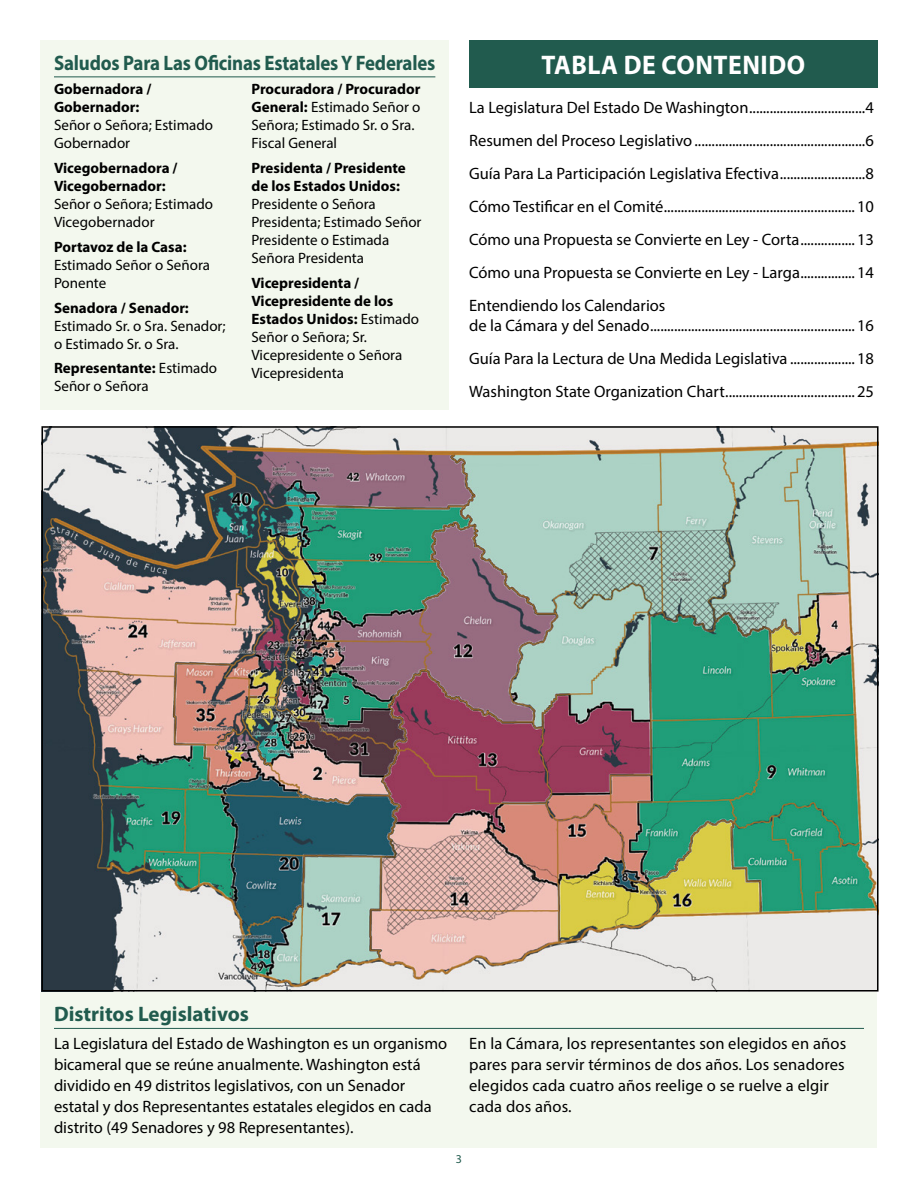
<style>
.page{position:relative;width:918px;height:1188px;background:#fff}
.page>*{position:absolute;margin:0;border:0;box-sizing:border-box;transform-origin:0 0}
.t1{font:700 27px "Myriad Pro";letter-spacing:.02em;color:#fff;scale:.95 1}
.t2{font:700 21px "Myriad Pro";letter-spacing:-.01em;color:#215b4e;scale:.9 1}
.t3{font:700 21px "Myriad Pro";letter-spacing:-.01em;color:#215b4e}
.t4{font:16.5px/33px "Myriad Pro";color:#000;text-align:justify}
.t5{font:15px/18px "Myriad Pro";color:#000}
.t6{font:700 15px/18px "Myriad Pro";color:#000}
.t7{font:12px "Myriad Pro";color:#215b4e}
.s1{font-weight:700}
</style>
<div class="page">
<div style="left:40px;top:992px;width:838px;height:156px;background:#f3f8ee"></div>
<hr style="left:54px;top:1028px;width:810px;height:1px;background:#215b4e">
<img style="left:44px;top:429px;width:831px;height:560px">
<div style="left:469px;top:40px;width:409px;height:48px;background:#215b4e"></div>
<div style="left:40px;top:40px;width:409px;height:370px;background:#f3f8ee"></div>
<hr style="left:54px;top:76px;width:381px;height:1px;background:#215b4e">
<p class="t2" style="left:54px;top:49px;width:425px">Saludos Para Las Oficinas Estatales Y Federales</p>
<h1 class="t1" style="left:541px;top:48px;width:279px">TABLA DE CONTENIDO</h1>
<p class="t6" style="left:54px;top:80px;width:99px">Gobernadora /<br>Gobernador:</p>
<p class="t5" style="left:54px;top:116px;width:161px">Señor o Señora; Estimado<br>Gobernador</p>
<p class="t6" style="left:54px;top:159px;width:125px">Vicegobernadora /<br>Vicegobernador:</p>
<p class="t5" style="left:54px;top:195px;width:161px">Señor o Señora; Estimado<br>Vicegobernador</p>
<p class="t6" style="left:54px;top:237px;width:134px">Portavoz de la Casa:</p>
<p class="t5" style="left:54px;top:256px;width:158px">Estimado Señor o Señora<br>Ponente</p>
<p class="t6" style="left:54px;top:298px;width:136px">Senadora / Senador:</p>
<p class="t5" style="left:54px;top:316px;width:173px">Estimado Sr. o Sra. Senador; o Estimado Sr. o Sra.</p>
<p class="t5" style="left:54px;top:359px;width:165px"><span class="s1">Representante:</span> Estimado<br>Señor o Señora</p>
<p class="t5" style="left:251px;top:80px;width:171px"><span class="s1">Procuradora / Procurador<br>General:</span> Estimado Señor o<br>Señora; Estimado Sr. o Sra.<br>Fiscal General</p>
<p class="t6" style="left:251px;top:159px;width:156px">Presidenta / Presidente de los Estados Unidos:</p>
<p class="t5" style="left:251px;top:195px;width:172px">Presidente o Señora<br>Presidenta; Estimado Señor<br>Presidente o Estimada<br>Señora Presidenta</p>
<p class="t5" style="left:251px;top:274px;width:169px"><span class="s1">Vicepresidenta /<br>Vicepresidente de los<br>Estados Unidos:</span> Estimado<br>Señor o Señora; Sr.<br>Vicepresidente o Señora<br>Vicepresidenta</p>
<p class="t4" style="left:469px;top:91px;width:406px">La Legislatura Del Estado De Washington..................................4<br>Resumen del Proceso Legislativo..................................................6<br>Guía Para La Participación Legislativa Efectiva.........................8<br>Cómo Testificar en el Comité........................................................ 10<br>Cómo una Propuesta se Convierte en Ley - Corta................ 13<br>Cómo una Propuesta se Convierte en Ley - Larga................ 14<br>Entendiendo los Calendarios</p>
<p class="t4" style="left:469px;top:309px;width:406px">de la Cámara y del Senado............................................................ 16<br>Guía Para la Lectura de Una Medida Legislativa ................... 18<br>Washington State Organization Chart...................................... 25</p>
<p class="t3" style="left:54px;top:1001px;width:197px">Distritos Legislativos</p>
<p class="t4" style="left:54px;top:1033px;width:395px;line-height:21px;text-align:left">La Legislatura del Estado de Washington es un organismo bicameral que se reúne anualmente. Washington está dividido en 49 distritos legislativos, con un Senador estatal y dos Representantes estatales elegidos en cada distrito (49 Senadores y 98 Representantes).</p>
<p class="t4" style="left:469px;top:1033px;width:379px;line-height:21px;text-align:left">En la Cámara, los representantes son elegidos en años pares para servir términos de dos años. Los senadores elegidos cada cuatro años reelige o se ruelve a elgir cada dos años.</p>
<p class="t7" style="left:456px;top:1152px;width:8px">3</p>
</div>
